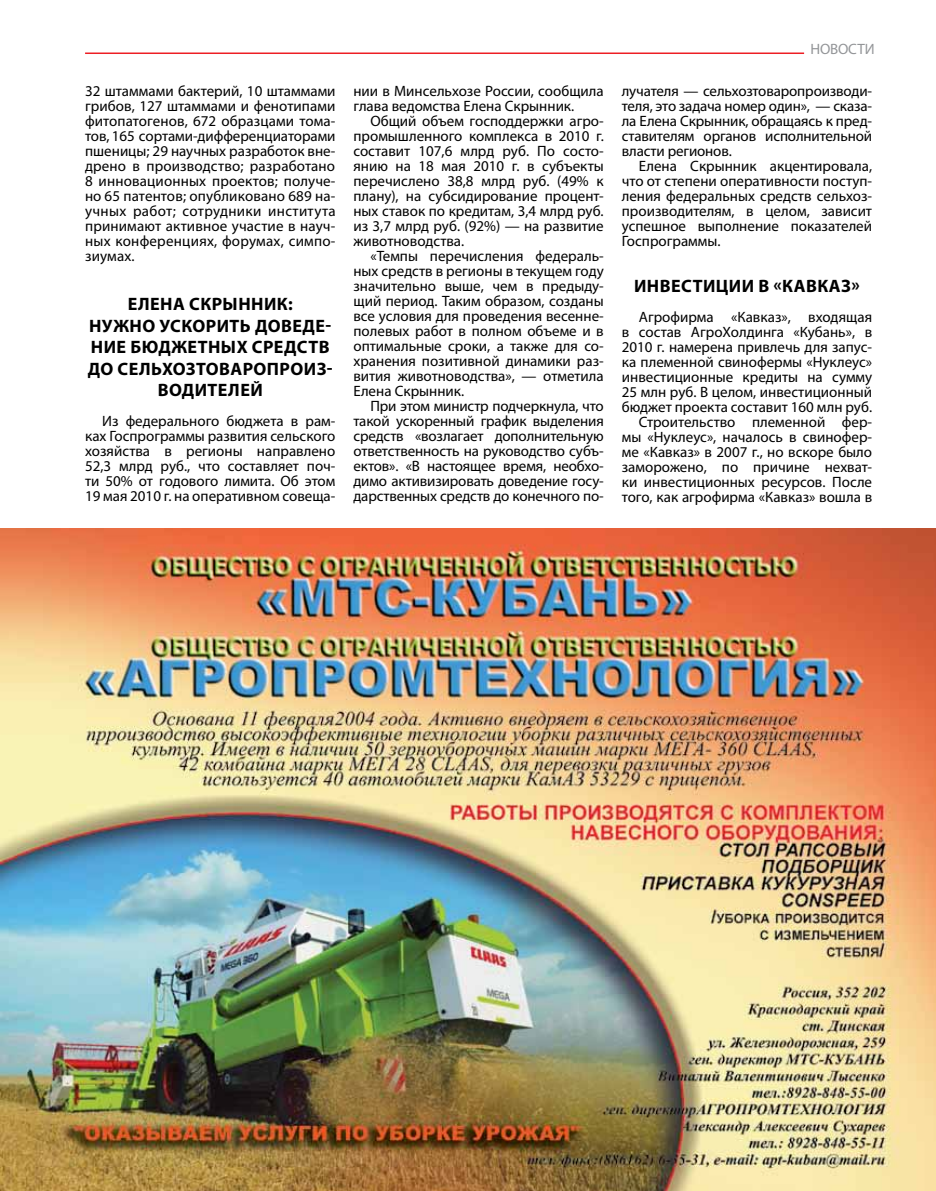
<style>
.page{position:relative;width:936px;height:1191px;background:#fff}
.page>*{position:absolute;margin:0;border:0;box-sizing:border-box;transform-origin:0 0}
.t1{font:700 18px/21.6px "Myriad Pro";letter-spacing:.025em;color:#000}
.t2{font:15px/15px "Myriad Pro";color:#000;text-align:justify}
.t3{font:15px "Myriad Pro";letter-spacing:-.01em;color:#939598}
</style>
<div class="page">
<hr style="left:85px;top:52px;width:719px;height:2px;background:#ed1e24">
<img style="left:0;top:529px;width:935px;height:662px">
<p class="t2" style="left:85px;top:84px;width:252px">32 штаммами бактерий, 10 штаммами грибов, 127 штаммами и фенотипами фитопатогенов, 672 образцами тома&shy;тов, 165 сортами-дифференциаторами пшеницы; 29 научных разработок вне&shy;дрено в производство; разработано 8 инновационных проектов; получе&shy;но 65 патентов; опубликовано 689 на&shy;учных работ; сотрудники института принимают активное участие в науч&shy;ных конференциях, форумах, симпо&shy;зиумах.</p>
<p class="t1" style="left:88px;top:292px;width:245px;text-indent:40px">Елена Скрынник:<br>Нужно ускорить доведе&shy;ние бюджетных средств до сельхозтоваропро</p>
<p class="t1" style="left:304px;top:357px;width:30px">из-</p>
<p class="t1" style="left:158px;top:379px;width:107px">водителей</p>
<p class="t2" style="left:85px;top:414px;width:252px;text-indent:17px">Из федерального бюджета в рам&shy;ках Госпрограммы развития сельского хозяйства в регионы направлено 52,3 млрд руб., что составляет поч&shy;ти 50% от годового лимита. Об этом 19 мая 2010 г. на оперативном совеща-</p>
<p class="t2" style="left:353px;top:84px;width:252px">нии в Минсельхозе России, сообщила глава ведомства Елена Скрынник.</p>
<p class="t2" style="left:353px;top:114px;width:252px;text-indent:17px">Общий объем господдержки агро&shy;промышленного комплекса в 2010 г. составит 107,6 млрд руб. По состо&shy;янию на 18 мая 2010 г. в субъекты перечислено 38,8 млрд руб. (49% к плану), на субсидирование процент&shy;ных ставок по кредитам, 3,4 млрд руб. из 3,7 млрд руб. (92%) — на развитие животноводства.</p>
<p class="t2" style="left:353px;top:249px;width:252px;text-indent:17px">«Темпы перечисления федераль&shy;ных средств в регионы в текущем году значительно выше, чем в предыду&shy;щий период. Таким образом, созданы все условия для проведения весенне&shy;полевых работ в полном объеме и в оптимальные сроки, а также для со&shy;хранения позитивной динамики раз&shy;вития животноводства», — отметила Елена Скрынник.</p>
<p class="t2" style="left:353px;top:399px;width:252px;text-indent:17px">При этом министр подчеркнула, что такой ускоренный график выделения средств «возлагает дополнительную ответственность на руководство субъ&shy;ектов». «В настоящее время, необхо&shy;димо активизировать доведение госу&shy;дарственных средств до конечного по-</p>
<p class="t3" style="left:810px;top:40px;width:66px">НОВОСТИ</p>
<p class="t2" style="left:621px;top:84px;width:252px">лучателя — сельхозтоваропроизводи&shy;теля, это задача номер один», — сказа&shy;ла Елена Скрынник, обращаясь к пред&shy;ставителям органов исполнительной власти регионов.</p>
<p class="t2" style="left:621px;top:159px;width:252px;text-indent:17px">Елена Скрынник акцентировала, что от степени оперативности поступ&shy;ления федеральных средств сельхоз&shy;производителям, в целом, зависит успешное выполнение показателей Госпрограммы.</p>
<p class="t1" style="left:634px;top:274px;width:227px">Инвестиции в «Кавказ»</p>
<p class="t2" style="left:621px;top:309px;width:252px;text-align:right">Агрофирма «Кавказ», входящая<br>в состав АгроХолдинга «Кубань», в 2010 г. намерена привлечь для запус&shy;ка племенной свинофермы «Нуклеус» инвестиционные кредиты на сумму 25 млн руб. В целом, инвестиционный бюджет проекта составит 160 млн руб.<br>Строительство племенной фер&shy;мы «Нуклеус», началось в свинофер&shy;ме «Кавказ» в 2007 г., но вскоре было заморожено, по причине нехват&shy;ки инвестиционных ресурсов. После того, как агрофирма «Кавказ» вошла в</p>
</div>
